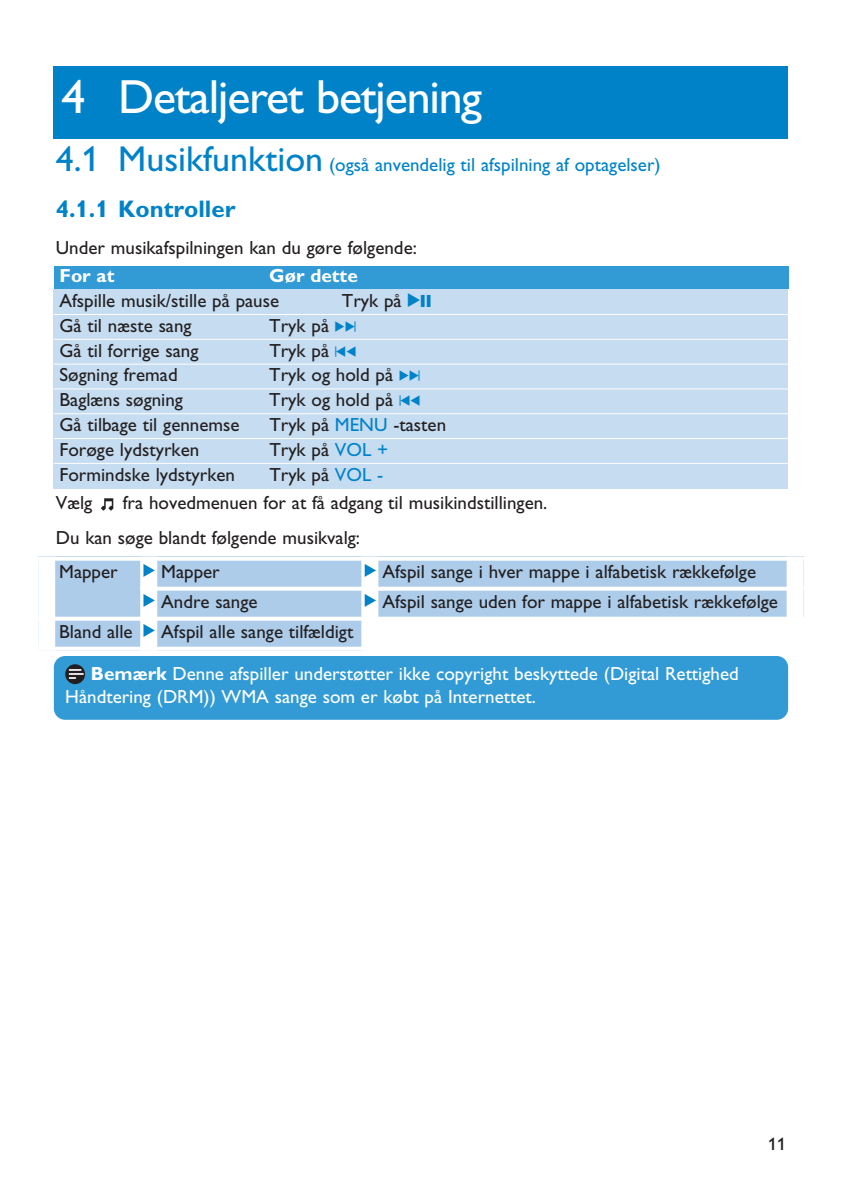
<style>
.page{position:relative;width:842px;height:1191px;background:#fff}
.page>*{position:absolute;margin:0;border:0;box-sizing:border-box;transform-origin:0 0}
.t1{font:48px "Gill Sans";letter-spacing:-.025em;color:#fff}
.t2{font:700 24px "Gill Alt One";color:#0082c8}
.t3{font:19px/34px "Gill Alt One";color:#231f20}
.t4{font:19px/22.8px "Gill Alt One";color:#fff}
.t5{font:19px "Gill Alt One";color:#0082c8}
.t6{font:700 19px "Gill Alt One";color:#fff}
.t7{font:18px "Gill Alt One";color:#231f20}
.s1{font-size:36px}
.s2{font-family:"Audio Four 4";color:#0082c8}
.s3{color:#0082c8}
.s4{font-weight:700}
</style>
<div class="page">
<div style="left:54px;top:266px;width:734px;height:23px;background:#329bd5"></div>
<div style="left:54px;top:289px;width:209px;height:200px;background:#c5dcf1"></div>
<div style="left:264px;top:289px;width:524px;height:200px;background:#c5dcf1"></div>
<hr style="left:54px;top:314px;width:734px;height:1px;background:#fff">
<hr style="left:54px;top:339px;width:734px;height:1px;background:#fff">
<hr style="left:54px;top:364px;width:734px;height:1px;background:#fff">
<hr style="left:54px;top:388px;width:734px;height:1px;background:#fff">
<hr style="left:54px;top:413px;width:734px;height:1px;background:#fff">
<hr style="left:54px;top:438px;width:734px;height:1px;background:#fff">
<hr style="left:54px;top:463px;width:734px;height:1px;background:#fff">
<div style="left:54px;top:656px;width:734px;height:64px;background:#329bd5;border-radius:11px"></div>
<svg style="left:65px;top:664px;width:20px;height:20px"></svg>
<svg style="left:69px;top:669px;width:15px;height:10px"></svg>
<div style="left:54px;top:66px;width:734px;height:72px;background:#0082c8"></div>
<svg style="left:101px;top:498px;width:12px;height:12px"></svg>
<div style="left:38px;top:556px;width:111px;height:62px;background:#acccea"></div>
<div style="left:149px;top:556px;width:221px;height:32px;background:#acccea"></div>
<div style="left:370px;top:556px;width:434px;height:32px;background:#acccea"></div>
<div style="left:149px;top:588px;width:221px;height:30px;background:#acccea"></div>
<div style="left:370px;top:588px;width:434px;height:30px;background:#acccea"></div>
<div style="left:38px;top:618px;width:111px;height:32px;background:#acccea"></div>
<div style="left:149px;top:618px;width:221px;height:32px;background:#acccea"></div>
<div style="left:38px;top:556px;width:17px;height:94px;background:#fff"></div>
<div style="left:140px;top:556px;width:17px;height:94px;background:#fff"></div>
<div style="left:361px;top:556px;width:17px;height:94px;background:#fff"></div>
<div style="left:787px;top:556px;width:17px;height:94px;background:#fff"></div>
<svg style="left:38px;top:556px;width:766px;height:4px;background:#f1f6fb"></svg>
<svg style="left:140px;top:586px;width:664px;height:4px;background:#f1f6fb"></svg>
<svg style="left:38px;top:616px;width:766px;height:4px;fill:#fff"></svg>
<hr style="left:38px;top:646px;width:766px;height:4px;background:#fff">
<svg style="left:143px;top:594px;width:12px;height:13px"></svg>
<svg style="left:143px;top:564px;width:12px;height:13px"></svg>
<svg style="left:143px;top:624px;width:12px;height:13px"></svg>
<svg style="left:365px;top:594px;width:11px;height:13px"></svg>
<svg style="left:365px;top:564px;width:11px;height:13px"></svg>
<h1 class="t1" style="left:62px;top:80px;width:422px">4 Detaljeret betjening</h1>
<p class="t5" style="left:56px;top:158px;width:606px"><span class="s1">4.1 Musikfunktion</span> (også anvendelig til afspilning af optagelser)</p>
<p class="t2" style="left:56px;top:201px;width:181px">4.1.1 Kontroller</p>
<p class="t3" style="left:56px;top:233px;width:363px">Under musikafspilningen kan du gøre følgende:</p>
<p class="t6" style="left:60px;top:269px;width:56px">For at</p>
<p class="t6" style="left:269px;top:269px;width:90px">Gør dette</p>
<p class="t3" style="left:60px;top:286px;width:221px">Afspille musik/stille på pause</p>
<p class="t3" style="left:342px;top:286px;width:91px">Tryk på <span class="s2">2;</span></p>
<p class="t3" style="left:60px;top:310px;width:134px">Gå til næste sang</p>
<p class="t3" style="left:269px;top:310px;width:88px">Tryk på <span class="s2">)K</span></p>
<p class="t3" style="left:60px;top:335px;width:140px">Gå til forrige sang</p>
<p class="t3" style="left:269px;top:335px;width:88px">Tryk på <span class="s2">J(</span></p>
<p class="t3" style="left:60px;top:360px;width:120px">Søgning fremad</p>
<p class="t3" style="left:269px;top:360px;width:152px">Tryk og hold på <span class="s2">)K</span></p>
<p class="t3" style="left:60px;top:385px;width:125px">Baglæns søgning</p>
<p class="t3" style="left:269px;top:385px;width:152px">Tryk og hold på <span class="s2">J(</span></p>
<p class="t3" style="left:60px;top:410px;width:182px">Gå tilbage til gennemse</p>
<p class="t3" style="left:269px;top:410px;width:178px">Tryk på <span class="s3">MENU</span> -tasten</p>
<p class="t3" style="left:60px;top:434px;width:141px">Forøge lydstyrken</p>
<p class="t3" style="left:269px;top:434px;width:120px">Tryk på <span class="s3">VOL +</span></p>
<p class="t3" style="left:60px;top:459px;width:177px">Formindske lydstyrken</p>
<p class="t3" style="left:269px;top:459px;width:115px">Tryk på <span class="s3">VOL -</span></p>
<p class="t3" style="left:56px;top:488px;width:493px;text-indent:67px">fra hovedmenuen for at få adgang til musikindstillingen.<br>Du kan søge blandt følgende musikvalg:<br>Mapper</p>
<p class="t3" style="left:56px;top:488px;width:38px">Vælg</p>
<p class="t3" style="left:161px;top:556px;width:60px">Mapper</p>
<p class="t3" style="left:382px;top:556px;width:375px">Afspil sange i hver mappe i alfabetisk rækkefølge</p>
<p class="t3" style="left:161px;top:586px;width:98px">Andre sange</p>
<p class="t3" style="left:382px;top:586px;width:397px">Afspil sange uden for mappe i alfabetisk rækkefølge</p>
<p class="t3" style="left:59px;top:616px;width:75px">Bland alle</p>
<p class="t3" style="left:161px;top:616px;width:194px">Afspil alle sange tilfældigt</p>
<p class="t4" style="left:65px;top:664px;width:675px;text-indent:26px"><span class="s4">Bemærk</span> Denne afspiller understøtter ikke copyright beskyttede (Digital Rettighed<br>Håndtering (DRM)) WMA sange som er købt på Internettet.</p>
<p class="t7" style="left:768px;top:1137px;width:19px">11</p>
</div>
